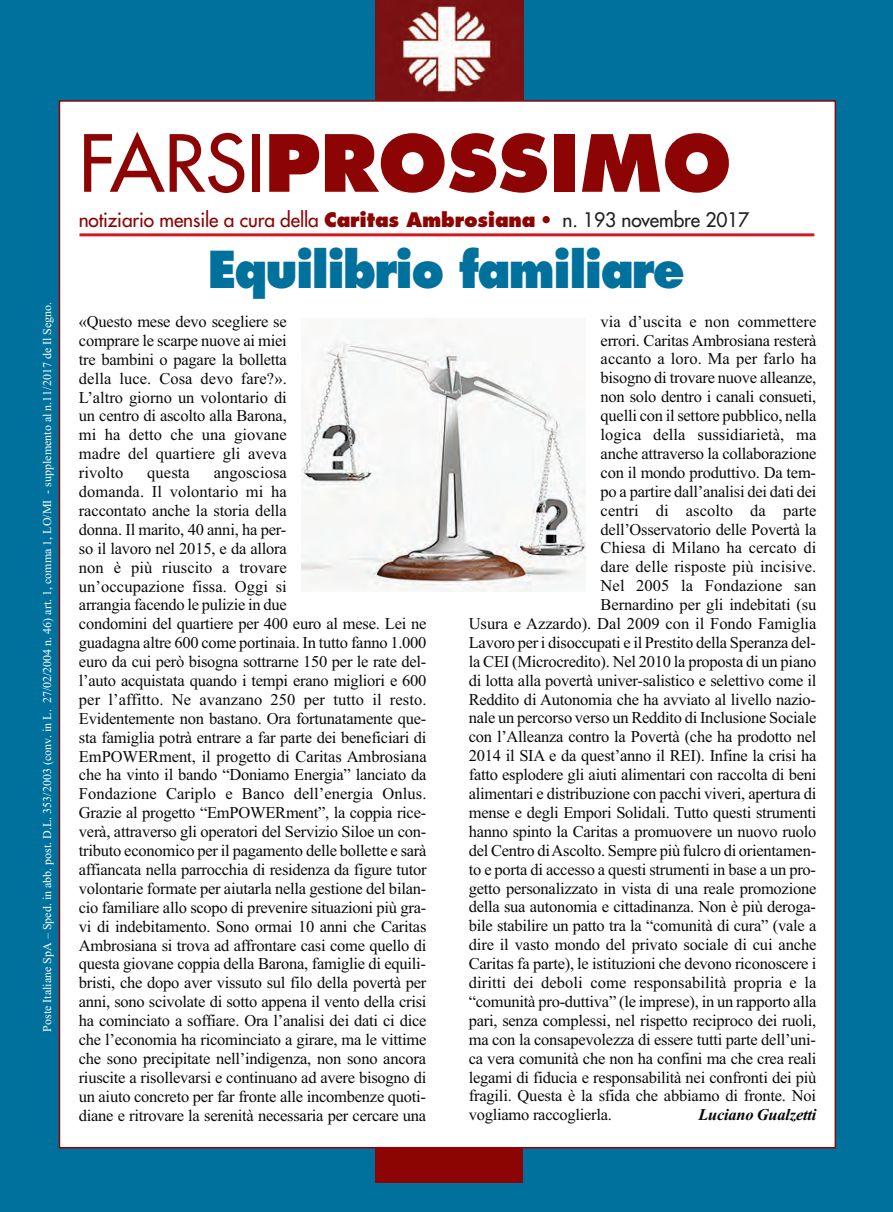
<style>
.page{position:relative;width:893px;height:1212px;background:#00719d}
.page>*{position:absolute;margin:0;border:0;box-sizing:border-box;transform-origin:0 0}
.t1{font:800 76.5px "Futura";color:#8c0403}
.t2{font:800 49.5px "Futura";letter-spacing:-.04em;color:#00719d;scale:.93 1}
.t3{font:19.5px "Futura";letter-spacing:-.005em;color:#8c0403}
.t4{font:16.5px/18.9px "Times New Roman";letter-spacing:-.015em;color:#0b080b;text-align:justify}
.t5{font:16.5px "Times New Roman";letter-spacing:.005em;color:#0b080b}
.t6{font:italic 700 16.5px "Times New Roman";letter-spacing:-.015em;color:#0b080b}
.t7{font:12px "Times New Roman";color:#fff}
.s1{font-weight:400}
.s2{font-weight:800}
.s3{color:#231f20}
</style>
<div class="page">
<div style="left:60px;top:102px;width:775px;height:1045px;background:#fff"></div>
<div style="left:375px;top:1149px;width:148px;height:34px;background:#8c0403"></div>
<hr style="left:79px;top:233px;width:735px;height:3px;background:#d7171f">
<img style="left:375px;top:0;width:148px;height:100px">
<img style="left:302px;top:318px;width:284px;height:274px">
<p class="t7" style="left:40px;top:1032px;width:731px;rotate:-90deg">Poste Italiane SpA – Sped. in abb. post. D.L. 353/2003 (conv. in L. 27/02/2004 n. 46) art. 1, comma 1, LO/MI - supplemento al n.11/2017 de Il Segno.</p>
<h1 class="t1" style="left:79px;top:116px;width:654px"><span class="s1">FARSI</span>PROSSIMO</h1>
<p class="t3" style="left:79px;top:208px;width:672px">notiziario mensile a cura della <span class="s2">Caritas Ambrosiana</span> • <span class="s3">n. 193 novembre 2017</span></p>
<h2 class="t2" style="left:208px;top:239px;width:515px">Equilibrio familiare</h2>
<p class="t4" style="left:79px;top:312px;width:209px">«Questo mese devo scegliere se comprare le scarpe nuove ai miei tre bambini o pagare la bolletta della luce. Cosa devo fare?».<br>L’altro giorno un volontario di un centro di ascolto alla Barona, mi ha detto che una giovane madre del quartiere gli aveva rivolto</p>
<p class="t4" style="left:79px;top:463px;width:349px;text-align:left;text-indent:135px">angosciosa<br>domanda. Il volontario mi ha<br>raccontato anche la storia della<br>donna. Il marito, 40 anni, ha per-<br>so il lavoro nel 2015, e da allora<br>non è più riuscito a trovare<br>un’occupazione fissa. Oggi si<br>arrangia facendo le pulizie in due<br>condomini del quartiere per 400 euro al mese. Lei ne guadagna altre 600 come portinaia. In tutto fanno 1.000 euro da cui però bisogna sottrarne 150 per le rate del&shy;l’auto acquistata quando i tempi erano migliori e 600 per l’affitto. Ne avanzano 250 per tutto il resto.<br>Evidentemente non bastano. Ora fortunatamente que&shy;sta famiglia potrà entrare a far parte dei beneficiari di EmPOWERment, il progetto di Caritas Ambrosiana che ha vinto il bando “Doniamo Energia” lanciato da Fondazione Cariplo e Banco dell’energia Onlus.<br>Grazie al progetto “EmPOWERment”, la coppia rice&shy;verà, attraverso gli operatori del Servizio Siloe un con&shy;tributo economico per il pagamento delle bollette e sarà affiancata nella parrocchia di residenza da figure tutor volontarie formate per aiutarla nella gestione del bilan&shy;cio familiare allo scopo di prevenire situazioni più gra&shy;vi di indebitamento. Sono ormai 10 anni che Caritas Ambrosiana si trova ad affrontare casi come quello di questa giovane coppia della Barona, famiglie di equili&shy;bristi, che dopo aver vissuto sul filo della povertà per anni, sono scivolate di sotto appena il vento della crisi ha cominciato a soffiare. Ora l’analisi dei dati ci dice che l’economia ha ricominciato a girare, ma le vittime che sono precipitate nell’indigenza, non sono ancora riuscite a risollevarsi e continuano ad avere bisogno di un aiuto concreto per far fronte alle incombenze quoti&shy;diane e ritrovare la serenità necessaria per cercare una</p>
<p class="t4" style="left:147px;top:463px;width:44px">questa</p>
<p class="t5" style="left:601px;top:311px;width:217px">via d’uscita e non commettere</p>
<p class="t4" style="left:601px;top:330px;width:217px">errori. Caritas Ambrosiana resterà</p>
<p class="t5" style="left:601px;top:349px;width:217px">accanto a loro. Ma per farlo ha</p>
<p class="t4" style="left:601px;top:368px;width:217px">bisogno di trovare nuove alleanze,</p>
<p class="t4" style="left:601px;top:387px;width:217px">non solo dentro i canali consueti,</p>
<p class="t4" style="left:601px;top:406px;width:217px">quelli con il settore pubblico, nella</p>
<p class="t5" style="left:601px;top:425px;width:217px">logica della sussidiarietà, ma</p>
<p class="t4" style="left:601px;top:444px;width:217px">anche attraverso la collaborazione</p>
<p class="t4" style="left:601px;top:463px;width:217px">con il mondo produttivo. Da tem-</p>
<p class="t4" style="left:601px;top:482px;width:217px">po a partire dall’analisi dei dati dei</p>
<p class="t5" style="left:601px;top:500px;width:217px">centri di ascolto da parte</p>
<p class="t4" style="left:601px;top:519px;width:217px">dell’Osservatorio delle Povertà la</p>
<p class="t5" style="left:601px;top:538px;width:217px">Chiesa di Milano ha cercato di</p>
<p class="t5" style="left:601px;top:557px;width:217px">dare delle risposte più incisive.</p>
<p class="t5" style="left:601px;top:576px;width:217px">Nel 2005 la Fondazione san</p>
<p class="t4" style="left:601px;top:595px;width:217px">Bernardino per gli indebitati (su</p>
<p class="t4" style="left:469px;top:614px;width:349px">Usura e Azzardo). Dal 2009 con il Fondo Famiglia</p>
<p class="t4" style="left:469px;top:633px;width:349px">Lavoro per i disoccupati e il Prestito della Speranza del-</p>
<p class="t4" style="left:469px;top:652px;width:349px">la CEI (Microcredito). Nel 2010 la proposta di un piano</p>
<p class="t4" style="left:469px;top:670px;width:349px">di lotta alla povertà univer-salistico e selettivo come il</p>
<p class="t4" style="left:469px;top:689px;width:349px">Reddito di Autonomia che ha avviato al livello nazio-</p>
<p class="t4" style="left:469px;top:708px;width:349px">nale un percorso verso un Reddito di Inclusione Sociale</p>
<p class="t4" style="left:469px;top:727px;width:349px">con l’Alleanza contro la Povertà (che ha prodotto nel</p>
<p class="t4" style="left:469px;top:746px;width:349px">2014 il SIA e da quest’anno il REI). Infine la crisi ha</p>
<p class="t4" style="left:469px;top:765px;width:349px">fatto esplodere gli aiuti alimentari con raccolta di beni</p>
<p class="t4" style="left:469px;top:784px;width:349px">alimentari e distribuzione con pacchi viveri, apertura di</p>
<p class="t4" style="left:469px;top:803px;width:349px">mense e degli Empori Solidali. Tutto questi strumenti</p>
<p class="t4" style="left:469px;top:822px;width:349px">hanno spinto la Caritas a promuovere un nuovo ruolo</p>
<p class="t4" style="left:469px;top:840px;width:349px">del Centro di Ascolto. Sempre più fulcro di orientamen-</p>
<p class="t4" style="left:469px;top:859px;width:349px">to e porta di accesso a questi strumenti in base a un pro-</p>
<p class="t4" style="left:469px;top:878px;width:349px">getto personalizzato in vista di una reale promozione</p>
<p class="t4" style="left:469px;top:897px;width:349px">della sua autonomia e cittadinanza. Non è più deroga-</p>
<p class="t4" style="left:469px;top:916px;width:349px">bile stabilire un patto tra la “comunità di cura” (vale a</p>
<p class="t4" style="left:469px;top:935px;width:349px">dire il vasto mondo del privato sociale di cui anche</p>
<p class="t4" style="left:469px;top:954px;width:349px">Caritas fa parte), le istituzioni che devono riconoscere i</p>
<p class="t5" style="left:469px;top:973px;width:349px">diritti dei deboli come responsabilità propria e la</p>
<p class="t4" style="left:469px;top:992px;width:349px">“comunità pro-duttiva” (le imprese), in un rapporto alla</p>
<p class="t4" style="left:469px;top:1011px;width:349px">pari, senza complessi, nel rispetto reciproco dei ruoli,</p>
<p class="t4" style="left:469px;top:1029px;width:349px">ma con la consapevolezza di essere tutti parte dell’uni-</p>
<p class="t4" style="left:469px;top:1048px;width:349px">ca vera comunità che non ha confini ma che crea reali</p>
<p class="t4" style="left:469px;top:1067px;width:349px">legami di fiducia e responsabilità nei confronti dei più</p>
<p class="t4" style="left:469px;top:1086px;width:349px">fragili. Questa è la sfida che abbiamo di fronte. Noi</p>
<p class="t4" style="left:469px;top:1105px;width:145px">vogliamo raccoglierla.</p>
<p class="t6" style="left:698px;top:1105px;width:119px">Luciano Gualzetti</p>
</div>
